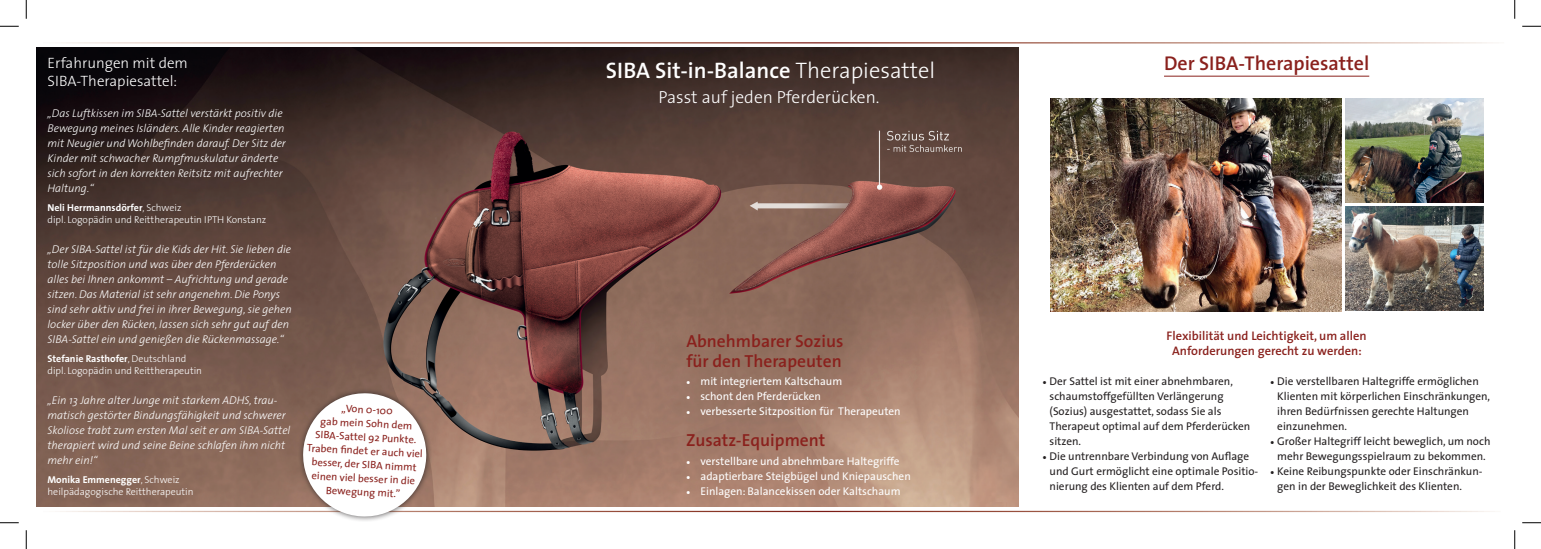
<style>
.page{position:relative;width:1541px;height:549px;background:#fff}
.page>*{position:absolute;margin:0;border:0;box-sizing:border-box;transform-origin:0 0}
.t1{font:600 22.5px "The Sans";color:#fff}
.t2{font:600 20px "The Sans";color:#8a211d}
.t3{font:600 17.5px/20px "The Sans";color:#8a211d}
.t4{font:300 17.5px "The Sans";color:#fff}
.t5{font:300 15px/17.5px "The Sans";color:#fff}
.t6{font:600 12.5px/15px "The Sans";color:#8a211d;text-align:center}
.t7{font:italic 300 11.25px/15px "The Sans";color:#fff}
.t8{font:11.25px/15px "The Sans";color:#231f20}
.t9{font:11.25px "The Sans";color:#fff}
.t10{font:10.62px/13.8px "The Sans";color:#8a211d;text-align:center}
.t11{font:300 10px/12.5px "The Sans";color:#fff}
.s1{font-weight:700}
.s2{font-weight:300}
.s3{font-family:"Minion Pro"}
</style>
<div class="page">
<img style="left:1050px;top:98px;width:291px;height:213px">
<img style="left:1345px;top:98px;width:138px;height:105px">
<img style="left:1345px;top:206px;width:138px;height:105px">
<img style="left:37px;top:48px;width:981px;height:458px">
<div style="left:297px;top:387px;width:135px;height:135px;background:#231f20;opacity:.75"></div>
<svg style="left:301px;top:391px;width:127px;height:127px"></svg>
<hr style="left:1164px;top:76px;width:205px;height:1px;background:#8a211d">
<svg style="left:0;top:25px;width:19px;height:2px"></svg>
<svg style="left:1522px;top:25px;width:19px;height:2px"></svg>
<svg style="left:0;top:522px;width:19px;height:1px"></svg>
<svg style="left:1522px;top:522px;width:19px;height:1px"></svg>
<svg style="left:25px;top:0;width:2px;height:19px"></svg>
<svg style="left:25px;top:530px;width:2px;height:19px"></svg>
<svg style="left:1514px;top:0;width:1px;height:19px"></svg>
<svg style="left:1514px;top:530px;width:1px;height:19px"></svg>
<h3 class="t5" style="left:48px;top:54px;width:142px">Erfahrungen mit dem<br>SIBA-Therapiesattel:</h3>
<p class="t7" style="left:48px;top:105px;width:240px">„Das Luftkissen im SIBA-Sattel verstärkt positiv die Bewegung meines Isländers. Alle Kinder reagierten mit Neugier und Wohlbefinden darauf. Der Sitz der Kinder mit schwacher Rumpfmuskulatur änderte sich sofort in den korrekten Reitsitz mit aufrechter Haltung.“</p>
<p class="t11" style="left:48px;top:200px;width:220px"><span class="s1">Neli Herrmannsdörfer</span>, Schweiz<br>dipl. Logopädin und Reittherapeutin IPTH Konstanz</p>
<p class="t7" style="left:48px;top:241px;width:246px">„Der SIBA-Sattel ist für die Kids der Hit. Sie lieben die tolle Sitzposition und was über den Pferderücken alles bei Ihnen ankommt – Aufrichtung und gerade sitzen. Das Material ist sehr angenehm. Die Ponys sind sehr aktiv und frei in ihrer Bewegung, sie gehen locker über den Rücken, lassen sich sehr gut auf den SIBA-Sattel ein und genießen die Rückenmassage.“</p>
<p class="t11" style="left:48px;top:352px;width:156px"><span class="s1">Stefanie Rasthofer</span>, Deutschland dipl. Logopädin und Reittherapeutin</p>
<p class="t7" style="left:48px;top:392px;width:244px">„Ein 13 Jahre alter Junge mit starkem ADHS, trau&shy;matisch gestörter Bindungsfähigkeit und schwerer Skoliose trabt zum ersten Mal seit er am SIBA-Sattel therapiert wird und seine Beine schlafen ihm nicht mehr ein!“</p>
<p class="t11" style="left:48px;top:473px;width:148px"><span class="s1">Monika Emmenegger</span>, Schweiz heilpädagogische Reittherapeutin</p>
<p class="t10" style="left:310px;top:399px;width:117px;rotate:3deg">„Von 0-100<br>gab mein Sohn dem<br>SIBA-Sattel 92 Punkte.<br>Traben fi ndet er auch viel besser, der SIBA nimmt einen viel besser in die<br>Bewegung mit.”</p>
<h1 class="t1" style="left:606px;top:52px;width:331px">SIBA Sit-in-Balance <span class="s2">Therapiesattel</span></h1>
<h3 class="t4" style="left:658px;top:82px;width:222px">Passt auf jeden Pferderücken.</h3>
<h3 class="t3" style="left:686px;top:330px;width:159px">Abnehmbarer Sozius für den Therapeuten</h3>
<p class="t9" style="left:686px;top:372px;width:157px"><span class="s3">•</span> mit integriertem Kaltschaum</p>
<p class="t9" style="left:686px;top:387px;width:136px"><span class="s3">•</span> schont den Pferderücken</p>
<p class="t9" style="left:686px;top:402px;width:216px"><span class="s3">•</span> verbesserte Sitzposition für Therapeuten</p>
<h3 class="t3" style="left:686px;top:430px;width:140px">Zusatz-Equipment</h3>
<p class="t9" style="left:686px;top:452px;width:215px"><span class="s3">•</span> verstellbare und abnehmbare Haltegriffe</p>
<p class="t9" style="left:686px;top:467px;width:226px"><span class="s3">•</span> adaptierbare Steigbügel und Kniepauschen</p>
<p class="t9" style="left:686px;top:482px;width:216px"><span class="s3">•</span> Einlagen: Balancekissen oder Kaltschaum</p>
<h2 class="t2" style="left:1164px;top:46px;width:207px">Der SIBA-Therapiesattel</h2>
<p class="t6" style="left:1166px;top:328px;width:201px">Flexibilität und Leichtigkeit, um allen<br>Anforderungen gerecht zu werden:</p>
<p class="t8" style="left:1049px;top:373px;width:202px;text-indent:-7px"><span class="s3">•</span> Der Sattel ist mit einer abnehmbaren, schaumstoffgefüllten Verlängerung (Sozius) ausgestattet, sodass Sie als<br>Therapeut optimal auf dem Pferderücken sitzen.</p>
<p class="t8" style="left:1049px;top:448px;width:210px;text-indent:-7px"><span class="s3">•</span> Die untrennbare Verbindung von Auflage und Gurt ermöglicht eine optimale Positio&shy;nierung des Klienten auf dem Pferd.</p>
<p class="t8" style="left:1277px;top:373px;width:214px;text-indent:-7px"><span class="s3">•</span> Die verstellbaren Haltegriffe ermöglichen Klienten mit körperlichen Einschränkungen, ihren Bedürfnissen gerechte Haltungen einzunehmen.</p>
<p class="t8" style="left:1270px;top:433px;width:222px;text-align:center"><span class="s3">•</span> Großer Haltegriff leicht beweglich, um noch mehr Bewegungsspielraum zu bekommen.</p>
<p class="t8" style="left:1277px;top:463px;width:207px;text-indent:-7px"><span class="s3">•</span> Keine Reibungspunkte oder Einschränkun&shy;gen in der Beweglichkeit des Klienten.</p>
</div>
